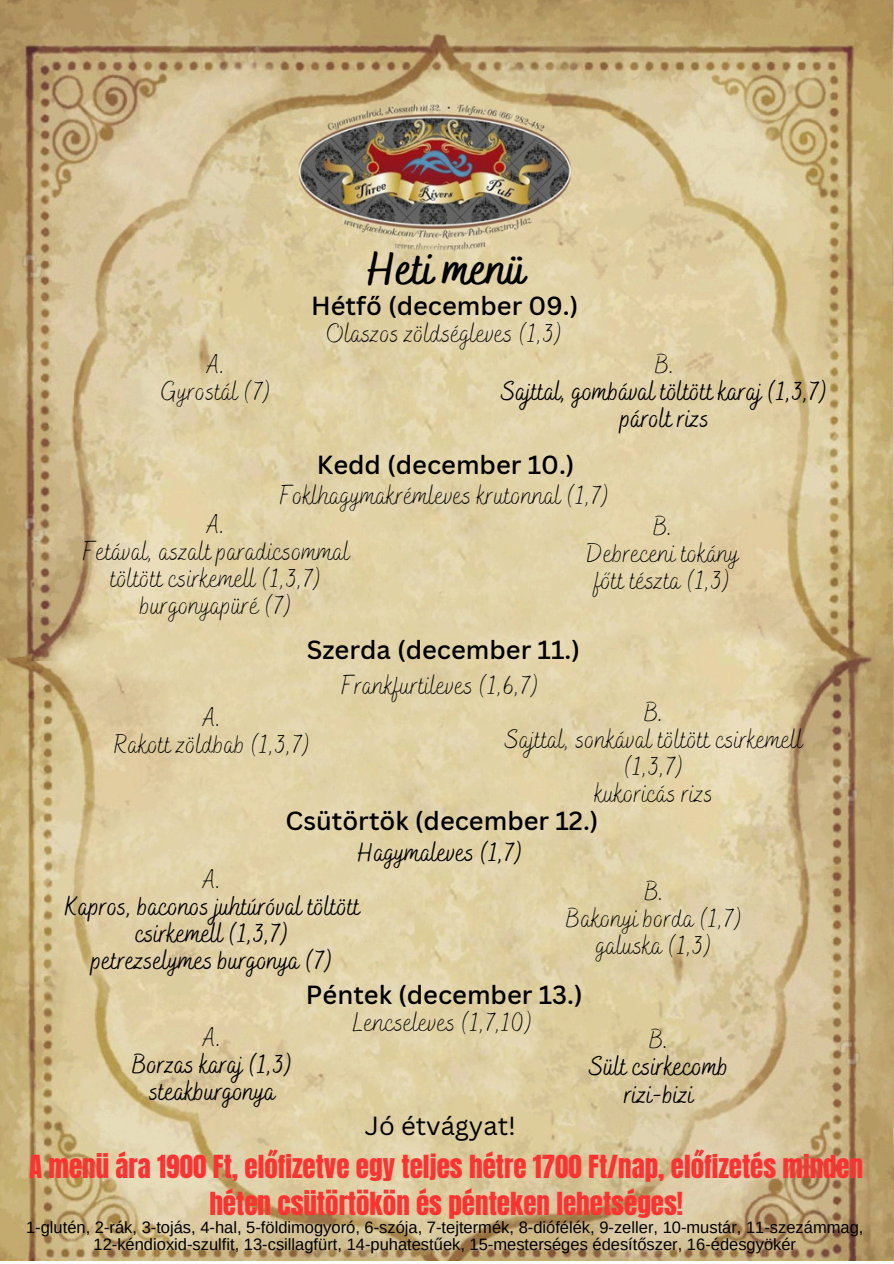
<style>
.page{position:relative;width:894px;height:1264px;background:#fff}
.page>*{position:absolute;margin:0;border:0;box-sizing:border-box;transform-origin:0 0}
.t1{font:700 47.25px "Bakerie Smooth";color:#000}
.t2{font:100 27px/27px "Bakerie Smooth";color:#000;text-align:center}
.t3{font:27px/27px "Bakerie Smooth";color:#000;text-align:center}
.t4{font:27px/37.2px "Anton";color:#ff3131;text-align:center}
.t5{font:500 25.5px "Canva Sans";color:#000}
.t6{font:25.5px "Canva Sans";color:#000}
.t7{font:16.5px "Arimo";color:#000}
.s1{font-weight:100}
</style>
<div class="page">
<img style="left:0;top:0;width:892px;height:1260px">
<p class="t1" style="left:367px;top:240px;width:160px">Heti menü</p>
<h1 class="t5" style="left:311px;top:287px;width:269px">Hétfő (december 09.)</h1>
<h2 class="t2" style="left:326px;top:321px;width:238px">Olaszos zöldségleves (1,3)</h2>
<h3 class="t2" style="left:161px;top:352px;width:112px">A.<br>Gyrostál (7)</h3>
<h3 class="t3" style="left:501px;top:352px;width:328px"><span class="s1">B.<br></span>Sajttal, gombával töltött karaj (1,3,7) párolt rizs</h3>
<h3 class="t5" style="left:317px;top:447px;width:259px">Kedd (december 10.)</h3>
<h2 class="t2" style="left:279px;top:483px;width:332px">Foklhagymakrémleves krutonnal (1,7)</h2>
<h3 class="t2" style="left:586px;top:514px;width:154px">B.<br>Debreceni tokány főtt tészta (1,3)</h3>
<h3 class="t2" style="left:83px;top:512px;width:269px">A.<br>Fetával, aszalt paradicsommal töltött csirkemell (1,3,7) burgonyapüré (7)</h3>
<h3 class="t5" style="left:307px;top:632px;width:275px">Szerda (december 11.)</h3>
<h3 class="t2" style="left:341px;top:674px;width:200px">Frankfurtileves (1,6,7)</h3>
<h3 class="t2" style="left:114px;top:705px;width:199px">A.<br>Rakott zöldbab (1,3,7)</h3>
<h2 class="t2" style="left:505px;top:700px;width:299px">B.<br>Sajttal, sonkával töltött csirkemell (1,3,7)<br>kukoricás rizs</h2>
<h3 class="t5" style="left:285px;top:802px;width:314px">Csütörtök (december 12.)</h3>
<h3 class="t3" style="left:357px;top:840px;width:167px">Hagymaleves (1,7)</h3>
<h3 class="t3" style="left:65px;top:867px;width:297px"><span class="s1">A.<br></span>Kapros, baconos juhtúróval töltött csirkemell (1,3,7)<br>petrezselymes burgonya (7)</h3>
<h2 class="t2" style="left:565px;top:879px;width:179px">B.<br>Bakonyi borda (1,7) galuska (1,3)</h2>
<h3 class="t5" style="left:306px;top:976px;width:278px">Péntek (december 13.)</h3>
<h3 class="t2" style="left:352px;top:1010px;width:183px">Lencseleves (1,7,10)</h3>
<h3 class="t3" style="left:132px;top:1025px;width:163px"><span class="s1">A.<br></span>Borzas karaj (1,3) steakburgonya</h3>
<h2 class="t3" style="left:589px;top:1027px;width:140px"><span class="s1">B.<br></span>Sült csirkecomb rizi-bizi</h2>
<p class="t6" style="left:365px;top:1107px;width:152px">Jó étvágyat!</p>
<h3 class="t4" style="left:29px;top:1148px;width:835px">A menü ára 1900 Ft, előfizetve egy teljes hétre 1700 Ft/nap, előfizetés minden héten csütörtökön és pénteken lehetséges!</h3>
<h3 class="t7" style="left:26px;top:1218px;width:838px">1-glutén, 2-rák, 3-tojás, 4-hal, 5-földimogyoró, 6-szója, 7-tejtermék, 8-diófélék, 9-zeller, 10-mustár, 11-szezámmag,</h3>
<h3 class="t7" style="left:93px;top:1235px;width:704px">12-kéndioxid-szulfit, 13-csillagfürt, 14-puhatestűek, 15-mesterséges édesítőszer, 16-édesgyökér</h3>
</div>
